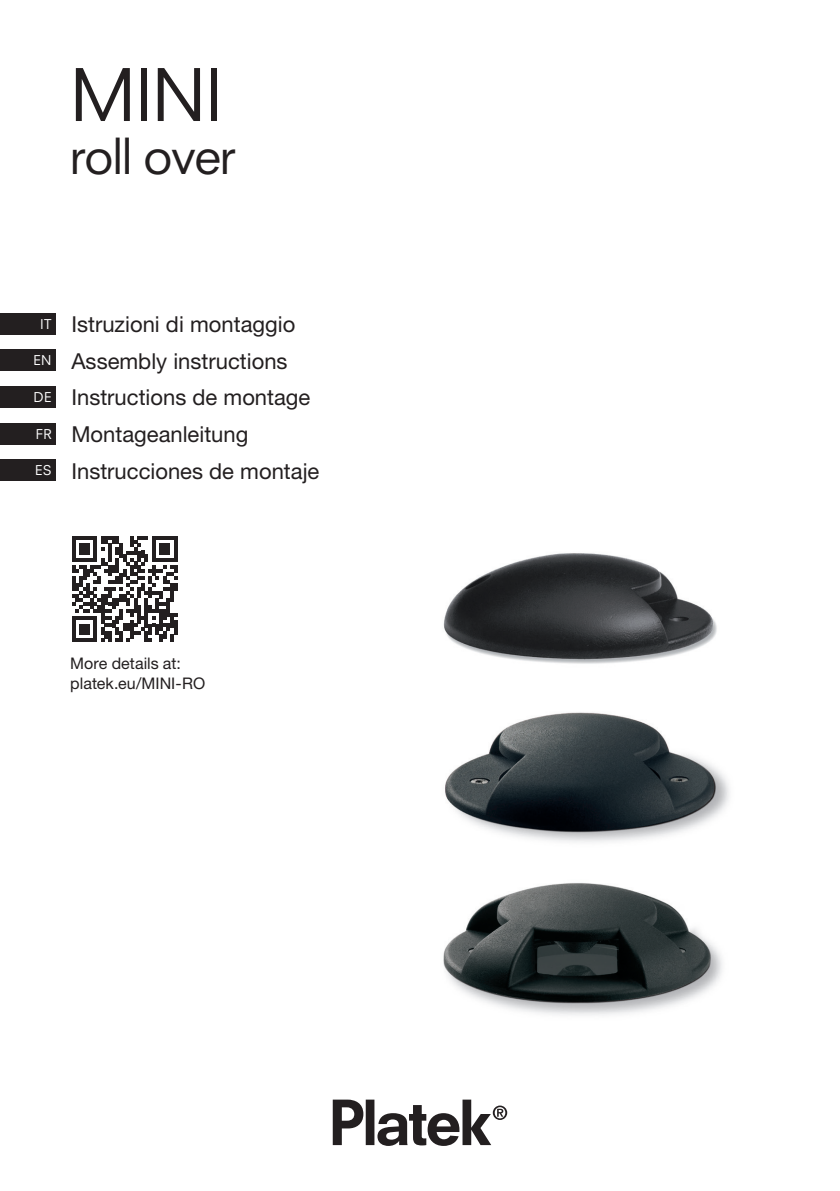
<style>
.page{position:relative;width:840px;height:1191px;background:#fff}
.page>*{position:absolute;margin:0;border:0;box-sizing:border-box;transform-origin:0 0}
.t1{font:70.4px "Neuzeit SLT Std";color:#231f20}
.t2{font:48.4px "Neuzeit SLT Std";letter-spacing:-.03em;color:#231f20}
.t3{font:22px "Helvetica Neue LT Std";color:#231f20}
.t4{font:16px "Helvetica Neue LT Std";color:#231f20}
.t5{font:13.2px "Neuzeit SLT Std";letter-spacing:.03em;color:#fff}
</style>
<div class="page">
<svg style="left:332px;top:1099px;width:175px;height:47px"></svg>
<div style="left:0;top:313px;width:56px;height:21px;background:#231f20"></div>
<div style="left:0;top:350px;width:56px;height:21px;background:#231f20"></div>
<div style="left:0;top:386px;width:56px;height:21px;background:#231f20"></div>
<div style="left:0;top:423px;width:56px;height:21px;background:#231f20"></div>
<div style="left:0;top:460px;width:56px;height:21px;background:#231f20"></div>
<img style="left:443px;top:883px;width:279px;height:132px">
<img style="left:443px;top:553px;width:274px;height:111px">
<img style="left:445px;top:712px;width:285px;height:130px">
<svg style="left:72px;top:536px;width:105px;height:106px"></svg>
<hr style="left:174px;top:620px;width:3px;height:14px;background:#231f20">
<p class="t1" style="left:70px;top:52px;width:156px">MINI</p>
<p class="t2" style="left:70px;top:126px;width:168px">roll over</p>
<p class="t5" style="left:40px;top:316px;width:13px">IT</p>
<p class="t5" style="left:33px;top:352px;width:19px">EN</p>
<p class="t5" style="left:33px;top:389px;width:20px">DE</p>
<p class="t5" style="left:36px;top:426px;width:17px">FR</p>
<p class="t5" style="left:35px;top:462px;width:18px">ES</p>
<p class="t3" style="left:71px;top:311px;width:225px">Istruzioni di montaggio</p>
<p class="t3" style="left:71px;top:348px;width:217px">Assembly instructions</p>
<p class="t3" style="left:71px;top:384px;width:240px">Instructions de montage</p>
<p class="t3" style="left:71px;top:421px;width:178px">Montageanleitung</p>
<p class="t3" style="left:71px;top:457px;width:249px">Instrucciones de montaje</p>
<p class="t4" style="left:70px;top:654px;width:112px">More details at:</p>
<p class="t4" style="left:70px;top:674px;width:136px">platek.eu/MINI-RO</p>
</div>
